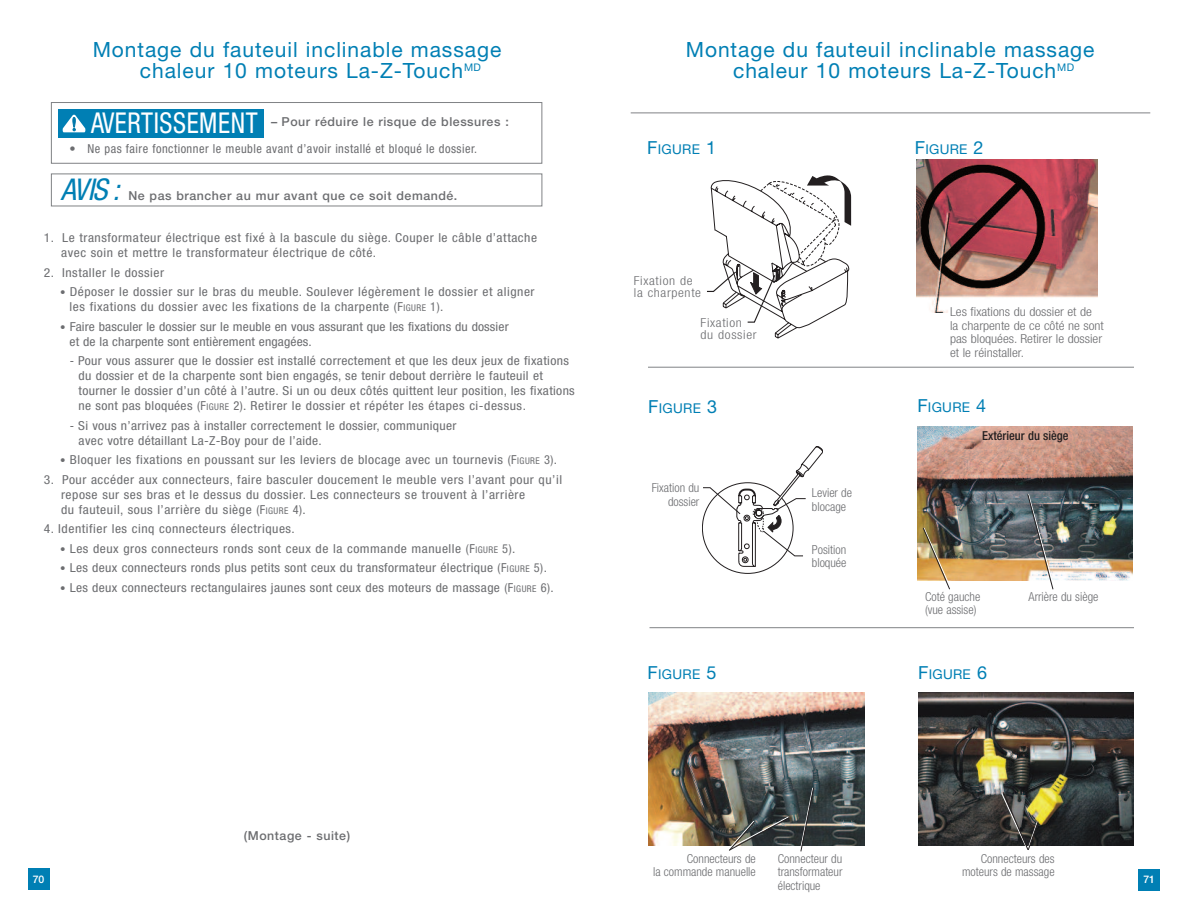
<style>
.page{position:relative;width:1188px;height:918px;background:#fff}
.page>*{position:absolute;margin:0;border:0;box-sizing:border-box;transform-origin:0 0}
.t1{font:italic condensed 30px "Helvetica Neue";color:#007fb4}
.t2{font:condensed 28.8px "Helvetica Neue";letter-spacing:.025em;color:#fff;scale:.9 1}
.t3{font:21px/21px "Helvetica Neue";letter-spacing:.045em;color:#007fb4}
.t4{font:13.5px "Helvetica Neue";letter-spacing:.02em;color:#007fb4}
.t5{font:condensed 12.3px/15px "Helvetica Neue";letter-spacing:.04em;color:#6c6d70;scale:1.1 1}
.t6{font:condensed 12.3px/15px "Helvetica Neue";letter-spacing:.04em;color:#6c6d70}
.t7{font:300 condensed 12.3px/13.5px "Helvetica Neue";color:#6c6d70;text-align:right}
.t8{font:condensed 12.3px/15px "Helvetica Neue";letter-spacing:.01em;color:#6c6d70;scale:1.1 1}
.t9{font:300 condensed 12.3px/13.5px "Helvetica Neue";color:#6c6d70;scale:1.1 1}
.t10{font:500 12.3px "Helvetica Neue";letter-spacing:.045em;color:#6c6d70}
.t11{font:300 condensed 12.3px/12px "Helvetica Neue";letter-spacing:.05em;color:#6c6d70;scale:1.1 1}
.t12{font:500 condensed 12.3px "Helvetica Neue";color:#231f20}
.t13{font:500 10.5px "Helvetica Neue";color:#fff}
.s1{font-size:10.8px}
.s2{font-size:9.3px}
.s3{font-size:18px}
</style>
<div class="page">
<div style="left:1139px;top:869px;width:21px;height:22px;background:#007fb4"></div>
<div style="left:28px;top:868px;width:22px;height:22px;background:#007fb4"></div>
<hr style="left:631px;top:113px;width:519px;height:1px;background:#808285">
<div style="left:51px;top:102px;width:491px;height:62px;border:1px solid #808285"></div>
<hr style="left:648px;top:367px;width:486px;height:1px;background:#808285">
<hr style="left:650px;top:627px;width:484px;height:1px;background:#808285">
<img style="left:917px;top:426px;width:216px;height:154px">
<img style="left:649px;top:692px;width:215px;height:153px">
<svg style="left:707px;top:175px;width:144px;height:163px"></svg>
<img style="left:917px;top:160px;width:181px;height:152px">
<svg style="left:702px;top:446px;width:121px;height:128px"></svg>
<svg style="left:922px;top:527px;width:30px;height:63px;background:#a79068"></svg>
<svg style="left:1027px;top:493px;width:28px;height:97px;background:#8c8c89"></svg>
<img style="left:727px;top:734px;width:119px;height:118px">
<img style="left:919px;top:692px;width:215px;height:153px">
<img style="left:1001px;top:734px;width:115px;height:116px">
<div style="left:58px;top:109px;width:206px;height:29px;background:#007fb4"></div>
<svg style="left:63px;top:115px;width:22px;height:17px"></svg>
<h3 class="t3" style="left:140px;top:41px;width:363px;text-indent:-47px">Montage du fauteuil inclinable massage chaleur 10 moteurs La-Z-Touch<sup>MD</sup></h3>
<h3 class="t3" style="left:733px;top:41px;width:363px;text-indent:-47px">Montage du fauteuil inclinable massage chaleur 10 moteurs La-Z-Touch<sup>MD</sup></h3>
<h2 class="t2" style="left:91px;top:112px;width:187px">AVERTISSEMENT</h2>
<p class="t10" style="left:271px;top:117px;width:239px">– Pour réduire le risque de blessures :</p>
<p class="t6" style="left:70px;top:142px;width:409px">• Ne pas faire fonctionner le meuble avant d’avoir installé et bloqué le dossier.</p>
<h1 class="t1" style="left:61px;top:179px;width:60px">AVIS :</h1>
<p class="t10" style="left:128px;top:192px;width:331px">Ne pas brancher au mur avant que ce soit demandé.</p>
<p class="t5" style="left:61px;top:232px;width:434px;text-indent:-17px">1. Le transformateur électrique est fixé à la bascule du siège. Couper le câble d’attache avec soin et mettre le transformateur électrique de côté.</p>
<p class="t5" style="left:44px;top:266px;width:111px">2. Installer le dossier</p>
<p class="t5" style="left:70px;top:286px;width:424px;text-indent:-9px"><span class="s1">•</span> Déposer le dossier sur le bras du meuble. Soulever légèrement le dossier et aligner les fixations du dossier avec les fixations de la charpente (F<span class="s2">IGURE</span> 1).</p>
<p class="t8" style="left:70px;top:320px;width:401px;text-indent:-9px"><span class="s1">•</span> Faire basculer le dossier sur le meuble en vous assurant que les fixations du dossier et de la charpente sont entièrement engagées.</p>
<p class="t6" style="left:79px;top:355px;width:498px;text-indent:-9px">- Pour vous assurer que le dossier est installé correctement et que les deux jeux de fixations du dossier et de la charpente sont bien engagés, se tenir debout derrière le fauteuil et tourner le dossier d’un côté à l’autre. Si un ou deux côtés quittent leur position, les fixations ne sont pas bloquées (F<span class="s2">IGURE</span> 2). Retirer le dossier et répéter les étapes ci-dessus.</p>
<p class="t6" style="left:79px;top:419px;width:379px;text-indent:-9px">- Si vous n’arrivez pas à installer correctement le dossier, communiquer avec votre détaillant La-Z-Boy pour de l’aide.</p>
<p class="t5" style="left:60px;top:454px;width:453px"><span class="s1">•</span> Bloquer les fixations en poussant sur les leviers de blocage avec un tournevis (F<span class="s2">IGURE</span> 3).</p>
<p class="t5" style="left:61px;top:473px;width:457px;text-indent:-17px">3. Pour accéder aux connecteurs, faire basculer doucement le meuble vers l’avant pour qu’il repose sur ses bras et le dessus du dossier. Les connecteurs se trouvent à l’arrière<br>du fauteuil, sous l’arrière du siège (F<span class="s2">IGURE</span> 4).</p>
<p class="t5" style="left:44px;top:523px;width:230px">4. Identifier les cinq connecteurs électriques.</p>
<p class="t5" style="left:60px;top:542px;width:415px"><span class="s1">•</span> Les deux gros connecteurs ronds sont ceux de la commande manuelle (F<span class="s2">IGURE</span> 5).</p>
<p class="t5" style="left:60px;top:562px;width:444px"><span class="s1">•</span> Les deux connecteurs ronds plus petits sont ceux du transformateur électrique (F<span class="s2">IGURE</span> 5).</p>
<p class="t5" style="left:60px;top:581px;width:450px"><span class="s1">•</span> Les deux connecteurs rectangulaires jaunes sont ceux des moteurs de massage (F<span class="s2">IGURE</span> 6).</p>
<p class="t4" style="left:647px;top:144px;width:70px"><span class="s3">F</span>IGURE <span class="s3">1</span></p>
<p class="t4" style="left:915px;top:144px;width:70px"><span class="s3">F</span>IGURE <span class="s3">2</span></p>
<p class="t11" style="left:634px;top:275px;width:63px">Fixation de la charpente</p>
<p class="t11" style="left:701px;top:318px;width:52px">Fixation du dossier</p>
<p class="t9" style="left:950px;top:306px;width:141px">Les fixations du dossier et de<br>la charpente de ce côté ne sont pas bloquées. Retirer le dossier et le réinstaller.</p>
<p class="t4" style="left:648px;top:404px;width:70px"><span class="s3">F</span>IGURE <span class="s3">3</span></p>
<p class="t4" style="left:917px;top:403px;width:70px"><span class="s3">F</span>IGURE <span class="s3">4</span></p>
<p class="t7" style="left:652px;top:482px;width:49px">Fixation du dossier</p>
<p class="t7" style="left:812px;top:487px;width:42px;text-align:left">Levier de blocage</p>
<p class="t7" style="left:812px;top:544px;width:36px;text-align:left">Position bloquée</p>
<p class="t4" style="left:648px;top:669px;width:70px"><span class="s3">F</span>IGURE <span class="s3">5</span></p>
<p class="t12" style="left:982px;top:431px;width:88px">Extérieur du siège</p>
<p class="t7" style="left:925px;top:591px;width:57px;text-align:left">Coté gauche (vue assise)</p>
<p class="t7" style="left:1028px;top:591px;width:71px">Arrière du siège</p>
<p class="t4" style="left:918px;top:669px;width:70px"><span class="s3">F</span>IGURE <span class="s3">6</span></p>
<p class="t10" style="left:244px;top:831px;width:108px">(Montage - suite)</p>
<p class="t7" style="left:653px;top:853px;width:104px">Connecteurs de<br>la commande manuelle</p>
<p class="t7" style="left:962px;top:853px;width:94px">Connecteurs des moteurs de massage</p>
<p class="t7" style="left:778px;top:853px;width:66px;text-align:justify">Connecteur du transformateur électrique</p>
<p class="t13" style="left:33px;top:875px;width:13px">70</p>
<p class="t13" style="left:1143px;top:876px;width:13px">71</p>
</div>
